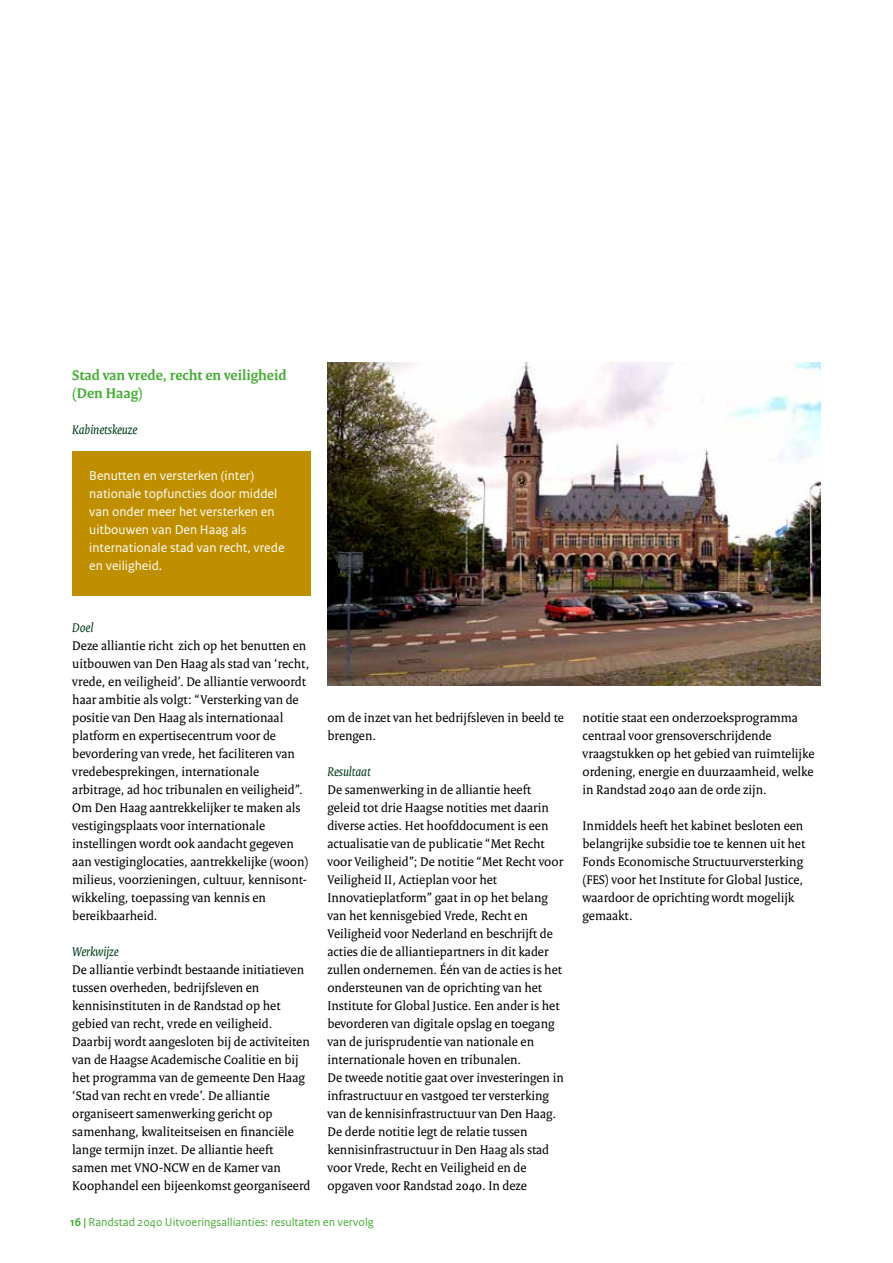
<style>
.page{position:relative;width:893px;height:1263px;background:#fff}
.page>*{position:absolute;margin:0;border:0;box-sizing:border-box;transform-origin:0 0}
.t1{font:700 15px/18px "Rijksoverheid Serif";color:#43ac32}
.t2{font:13.5px/18px "Rijksoverheid Serif";color:#000}
.t3{font:13.5px/18px "Rijksoverheid Sans Text";color:#fff}
.t4{font:italic 13.5px "Rijksoverheid Serif";color:#00401b}
.t5{font:12px "Rijksoverheid Sans Text";color:#43ac32}
.s1{font-weight:700}
</style>
<div class="page">
<div style="left:72px;top:452px;width:238px;height:144px;background:#c08f00"></div>
<img style="left:327px;top:363px;width:494px;height:323px">
<p class="t1" style="left:72px;top:366px;width:216px">Stad van vrede, recht en veiligheid (Den Haag)</p>
<p class="t4" style="left:72px;top:421px;width:66px">Kabinetskeuze</p>
<p class="t3" style="left:89px;top:467px;width:197px">Benutten en versterken (inter) nationale topfuncties door middel van onder meer het versterken en uitbouwen van Den Haag als internationale stad van recht, vrede en veiligheid.</p>
<p class="t4" style="left:72px;top:619px;width:23px">Doel</p>
<p class="t2" style="left:72px;top:636px;width:239px">Deze alliantie richt zich op het benutten en uitbouwen van Den Haag als stad van ‘recht, vrede, en veiligheid’. De alliantie verwoordt haar ambitie als volgt: “Versterking van de positie van Den Haag als internationaal platform en expertisecentrum voor de bevordering van vrede, het faciliteren van vredebesprekingen, internationale arbitrage, ad hoc tribunalen en veiligheid”.<br>Om Den Haag aantrekkelijker te maken als vestigingsplaats voor internationale instellingen wordt ook aandacht gegeven aan vestiginglocaties, aantrekkelijke (woon) milieus, voorzieningen, cultuur, kennisont&shy;wikkeling, toepassing van kennis en bereikbaarheid.</p>
<p class="t4" style="left:72px;top:943px;width:48px">Werkwijze</p>
<p class="t2" style="left:72px;top:960px;width:240px">De alliantie verbindt bestaande initiatieven tussen overheden, bedrijfsleven en kennisinstituten in de Randstad op het gebied van recht, vrede en veiligheid.<br>Daarbij wordt aangesloten bij de activiteiten van de Haagse Academische Coalitie en bij het programma van de gemeente Den Haag ‘Stad van recht en vrede’. De alliantie organiseert samenwerking gericht op samenhang, kwaliteitseisen en financiële lange termijn inzet. De alliantie heeft samen met VNO-NCW en de Kamer van Koophandel een bijeenkomst georganiseerd</p>
<p class="t2" style="left:327px;top:708px;width:238px">om de inzet van het bedrijfsleven in beeld te brengen.</p>
<p class="t4" style="left:327px;top:763px;width:45px">Resultaat</p>
<p class="t2" style="left:327px;top:780px;width:238px">De samenwerking in de alliantie heeft geleid tot drie Haagse notities met daarin diverse acties. Het hoofddocument is een actualisatie van de publicatie “Met Recht voor Veiligheid”; De notitie “Met Recht voor Veiligheid II, Actieplan voor het Innovatieplatform” gaat in op het belang van het kennisgebied Vrede, Recht en Veiligheid voor Nederland en beschrijft de acties die de alliantiepartners in dit kader zullen ondernemen. Één van de acties is het ondersteunen van de oprichting van het Institute for Global Justice. Een ander is het bevorderen van digitale opslag en toegang van de jurisprudentie van nationale en internationale hoven en tribunalen.<br>De tweede notitie gaat over investeringen in infrastructuur en vastgoed ter versterking van de kennisinfrastructuur van Den Haag.<br>De derde notitie legt de relatie tussen kennisinfrastructuur in Den Haag als stad voor Vrede, Recht en Veiligheid en de opgaven voor Randstad 2040. In deze</p>
<p class="t5" style="left:70px;top:1215px;width:305px"><span class="s1">16 |</span> Randstad 2040 Uitvoeringsallianties: resultaten en vervolg</p>
<p class="t2" style="left:583px;top:708px;width:233px">notitie staat een onderzoeksprogramma centraal voor grensoverschrijdende vraagstukken op het gebied van ruimtelijke ordening, energie en duurzaamheid, welke in Randstad 2040 aan de orde zijn.</p>
<p class="t2" style="left:583px;top:816px;width:224px">Inmiddels heeft het kabinet besloten een belangrijke subsidie toe te kennen uit het Fonds Economische Structuurversterking (FES) voor het Institute for Global Justice, waardoor de oprichting wordt mogelijk gemaakt.</p>
</div>
